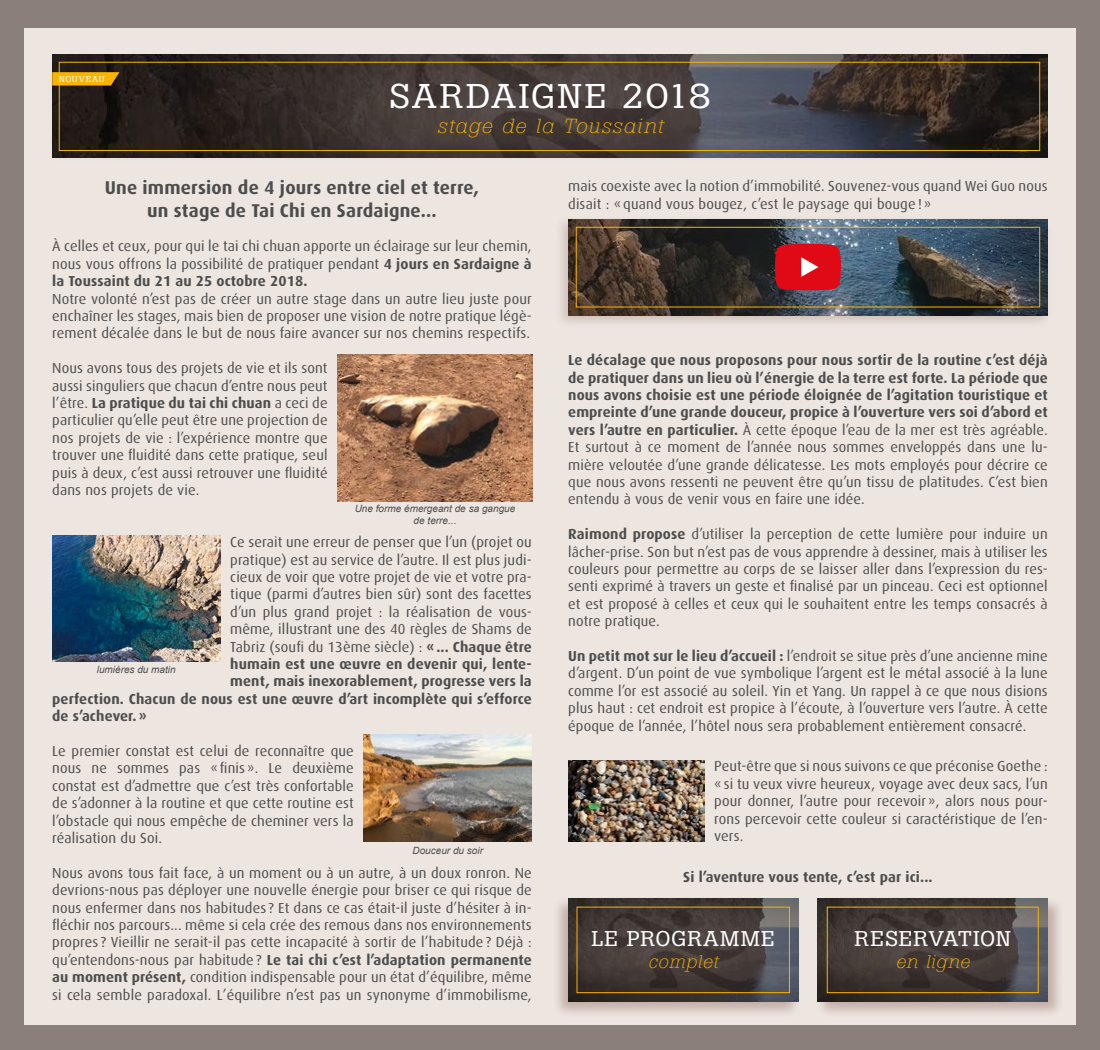
<style>
.page{position:relative;width:1100px;height:1050px;background:#8a7f7a}
.page>*{position:absolute;margin:0;border:0;box-sizing:border-box;transform-origin:0 0}
.t1{font:34px "Boton";letter-spacing:.04em;color:#fff;scale:1.15 1}
.t2{font:21.1px "Boton";letter-spacing:.05em;color:#fff;scale:1.15 1}
.t3{font:21.1px "Boton";letter-spacing:.03em;color:#fff;scale:1.15 1}
.t4{font:italic 300 20.2px "Boton";letter-spacing:.035em;color:#fab400;scale:1.15 1}
.t5{font:700 18.5px/22.2px "Dax";letter-spacing:.01em;color:#4d4d4d;text-align:center}
.t6{font:italic 300 18.1px "Boton";letter-spacing:.015em;color:#fab400;scale:1.15 1}
.t7{font:14.5px/17.4px "Dax";letter-spacing:.01em;color:#4d4d4d;text-align:justify}
.t8{font:700 14.5px/17.4px "Dax";letter-spacing:.01em;color:#4d4d4d;text-align:justify}
.t9{font:italic 10px/12px "Arial";color:#4d4d4d;text-align:center}
.t10{font:8.5px "Boton";letter-spacing:.07em;color:#fff9f6;scale:1.15 1}
.s1{font-weight:700}
.s2{font-weight:400}
</style>
<div class="page">
<div style="left:24px;top:28px;width:1052px;height:997px;background:#ece5e0"></div>
<img style="left:52px;top:55px;width:996px;height:103px">
<img style="left:338px;top:355px;width:194px;height:146px">
<img style="left:364px;top:734px;width:168px;height:107px">
<img style="left:52px;top:536px;width:168px;height:126px">
<div style="left:46px;top:57px;width:1000px;height:108px;background:#5d2517;opacity:.34"></div>
<div style="left:59px;top:62px;width:981px;height:89px;border:1px solid #fab400"></div>
<svg style="left:52px;top:72px;width:67px;height:14px"></svg>
<div style="left:552px;top:896px;width:249px;height:122px;background:#5d2517;opacity:.29"></div>
<img style="left:568px;top:898px;width:230px;height:104px">
<div style="left:815px;top:896px;width:249px;height:122px;background:#5d2517;opacity:.29"></div>
<img style="left:818px;top:898px;width:230px;height:103px">
<div style="left:577px;top:907px;width:213px;height:86px;border:1px solid #fab400"></div>
<div style="left:827px;top:907px;width:211px;height:86px;border:1px solid #fab400"></div>
<div style="left:555px;top:214px;width:498px;height:115px;background:#e9e1dc"></div>
<svg style="left:568px;top:219px;width:480px;height:96px;background:#3e4a55"></svg>
<div style="left:563px;top:222px;width:483px;height:99px;background:#5d2517;opacity:.34"></div>
<div style="left:576px;top:227px;width:464px;height:80px;border:1px solid #fab400"></div>
<svg style="left:775px;top:244px;width:66px;height:46px;background:#d81b25"></svg>
<img style="left:568px;top:761px;width:136px;height:81px">
<p class="t10" style="left:59px;top:74px;width:41px">NOUVEAU</p>
<h1 class="t1" style="left:389px;top:76px;width:282px">SARDAIGNE 2018</h1>
<h3 class="t4" style="left:437px;top:115px;width:198px">stage de la Toussaint</h3>
<p class="t5" style="left:105px;top:177px;width:376px">Une immersion de 4 jours entre ciel et terre, un stage de Tai Chi en Sardaigne...</p>
<p class="t7" style="left:52px;top:238px;width:481px">À celles et ceux, pour qui le tai chi chuan apporte un éclairage sur leur chemin, nous vous offrons la possibilité de pratiquer pendant <span class="s1">4 jours en Sardaigne à la Toussaint du 21 au 25 octobre 2018.</span></p>
<p class="t7" style="left:52px;top:290px;width:481px">Notre volonté n’est pas de créer un autre stage dans un autre lieu juste pour enchaîner les stages, mais bien de proposer une vision de notre pratique légè&shy;rement décalée dans le but de nous faire avancer sur nos chemins respectifs.</p>
<p class="t7" style="left:52px;top:360px;width:277px">Nous avons tous des projets de vie et ils sont aussi singuliers que chacun d’entre nous peut l’être. <span class="s1">La pratique du tai chi chuan</span> a ceci de particulier qu’elle peut être une projection de nos projets de vie : l’expérience montre que trouver une fluidité dans cette pratique, seul puis à deux, c’est aussi retrouver une fluidité dans nos projets de vie.</p>
<p class="t7" style="left:230px;top:534px;width:303px">Ce serait une erreur de penser que l’un (projet ou</p>
<p class="t7" style="left:230px;top:551px;width:303px">pratique) est au service de l’autre. Il est plus judi-</p>
<p class="t7" style="left:230px;top:568px;width:303px">cieux de voir que votre projet de vie et votre pra-</p>
<p class="t7" style="left:230px;top:586px;width:303px">tique (parmi d’autres bien sûr) sont des facettes</p>
<p class="t7" style="left:230px;top:603px;width:303px">d’un plus grand projet : la réalisation de vous-</p>
<p class="t7" style="left:230px;top:621px;width:303px">même, illustrant une des 40 règles de Shams de</p>
<p class="t7" style="left:230px;top:638px;width:303px">Tabriz (soufi du 13ème siècle) : <span class="s1">« ... Chaque être</span></p>
<p class="t8" style="left:230px;top:655px;width:303px">humain est une œuvre en devenir qui, lente-</p>
<p class="t8" style="left:230px;top:673px;width:303px">ment, mais inexorablement, progresse vers la</p>
<p class="t8" style="left:52px;top:690px;width:481px">perfection. Chacun de nous est une œuvre d’art incomplète qui s’efforce</p>
<p class="t8" style="left:52px;top:707px;width:96px">de s’achever. »</p>
<p class="t7" style="left:52px;top:742px;width:303px">Le premier constat est celui de reconnaître que nous ne sommes pas « finis ». Le deuxième constat est d’admettre que c’est très confortable de s’adonner à la routine et que cette routine est l’obstacle qui nous empêche de cheminer vers la réalisation du Soi.</p>
<p class="t7" style="left:52px;top:864px;width:481px">Nous avons tous fait face, à un moment ou à un autre, à un doux ronron. Ne devrions-nous pas déployer une nouvelle énergie pour briser ce qui risque de nous enfermer dans nos habitudes ? Et dans ce cas était-il juste d’hésiter à in&shy;fléchir nos parcours... même si cela crée des remous dans nos environnements propres ? Vieillir ne serait-il pas cette incapacité à sortir de l’habitude ? Déjà : qu’entendons-nous par habitude ? <span class="s1">Le tai chi c’est l’adaptation permanente au moment présent,</span> condition indispensable pour un état d’équilibre, même si cela semble paradoxal. L’équilibre n’est pas un synonyme d’immobilisme,</p>
<p class="t9" style="left:355px;top:503px;width:162px">Une forme émergeant de sa gangue de terre...</p>
<p class="t9" style="left:97px;top:664px;width:80px">lumières du matin</p>
<p class="t9" style="left:412px;top:844px;width:72px">Douceur du soir</p>
<p class="t7" style="left:568px;top:178px;width:481px">mais coexiste avec la notion d’immobilité. Souvenez-vous quand Wei Guo nous disait : « quand vous bougez, c’est le paysage qui bouge ! »</p>
<p class="t8" style="left:568px;top:352px;width:481px">Le décalage que nous proposons pour nous sortir de la routine c’est déjà de pratiquer dans un lieu où l’énergie de la terre est forte. La période que nous avons choisie est une période éloignée de l’agitation touristique et empreinte d’une grande douceur, propice à l’ouverture vers soi d’abord et vers l’autre en particulier. <span class="s2">À cette époque l’eau de la mer est très agréable.<br>Et surtout à ce moment de l’année nous sommes enveloppés dans une lu&shy;mière veloutée d’une grande délicatesse. Les mots employés pour décrire ce que nous avons ressenti ne peuvent être qu’un tissu de platitudes. C’est bien entendu à vous de venir vous en faire une idée.</span></p>
<p class="t7" style="left:568px;top:526px;width:481px"><span class="s1">Raimond propose</span> d’utiliser la perception de cette lumière pour induire un lâcher-prise. Son but n’est pas de vous apprendre à dessiner, mais à utiliser les couleurs pour permettre au corps de se laisser aller dans l’expression du res&shy;senti exprimé à travers un geste et finalisé par un pinceau. Ceci est optionnel et est proposé à celles et ceux qui le souhaitent entre les temps consacrés à notre pratique.</p>
<p class="t7" style="left:568px;top:647px;width:481px"><span class="s1">Un petit mot sur le lieu d’accueil :</span> l’endroit se situe près d’une ancienne mine d’argent. D’un point de vue symbolique l’argent est le métal associé à la lune comme l’or est associé au soleil. Yin et Yang. Un rappel à ce que nous disions plus haut : cet endroit est propice à l’écoute, à l’ouverture vers l’autre. À cette époque de l’année, l’hôtel nous sera probablement entièrement consacré.</p>
<p class="t7" style="left:714px;top:758px;width:335px">Peut-être que si nous suivons ce que préconise Goethe : « si tu veux vivre heureux, voyage avec deux sacs, l’un pour donner, l’autre pour recevoir », alors nous pour&shy;rons percevoir cette couleur si caractéristique de l’en&shy;vers.</p>
<p class="t8" style="left:683px;top:868px;width:251px">Si l’aventure vous tente, c’est par ici...</p>
<h2 class="t2" style="left:592px;top:926px;width:161px">LE PROGRAMME</h2>
<p class="t6" style="left:648px;top:952px;width:63px">complet</p>
<h2 class="t3" style="left:855px;top:926px;width:138px">RESERVATION</h2>
<p class="t6" style="left:896px;top:952px;width:66px">en ligne</p>
</div>
